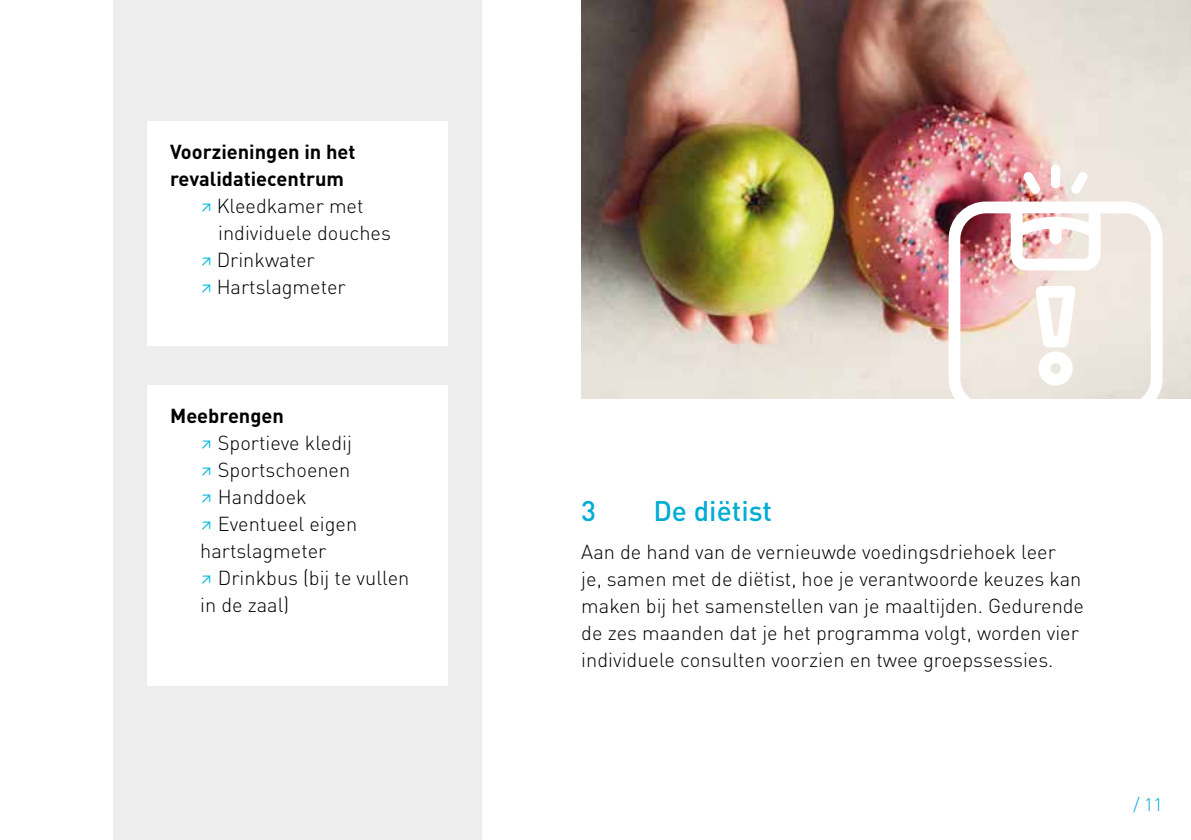
<style>
.page{position:relative;width:1191px;height:840px;background:#fff}
.page>*{position:absolute;margin:0;border:0;box-sizing:border-box;transform-origin:0 0}
.t1{font:500 28px "DINOT";color:#00acd4}
.t2{font:300 20px/27px "DINOT";color:#000}
.t3{font:700 20px "DINOT";color:#000}
.t4{font:300 18px "DINOT";color:#00acd4}
.s1{font-weight:400;font-stretch:condensed;color:#00b8db}
.s2{font-weight:700}
</style>
<div class="page">
<img style="left:581px;top:0;width:610px;height:398px">
<svg style="left:948px;top:201px;width:214px;height:198px"></svg>
<div style="left:1051px;top:165px;width:9px;height:23px;background:#fff;border-radius:5px"></div>
<svg style="left:1023px;top:171px;width:17px;height:23px"></svg>
<svg style="left:1070px;top:171px;width:18px;height:23px"></svg>
<svg style="left:1035px;top:286px;width:40px;height:99px"></svg>
<div style="left:113px;top:0;width:369px;height:839px;background:#ededee"></div>
<div style="left:147px;top:385px;width:301px;height:300px;background:#fff"></div>
<div style="left:147px;top:121px;width:301px;height:224px;background:#fff"></div>
<p class="t3" style="left:170px;top:138px;width:187px">Voorzieningen in het</p>
<p class="t3" style="left:170px;top:165px;width:175px">revalidatiecentrum</p>
<p class="t2" style="left:200px;top:192px;width:165px"><span class="s1">↗</span> Kleedkamer met</p>
<p class="t2" style="left:218px;top:219px;width:174px">individuele douches</p>
<p class="t2" style="left:200px;top:246px;width:116px"><span class="s1">↗</span> Drinkwater</p>
<p class="t2" style="left:200px;top:273px;width:147px"><span class="s1">↗</span> Hartslagmeter</p>
<p class="t2" style="left:200px;top:402px;width:211px;text-indent:-30px"><span class="s2">Meebrengen<br></span><span class="s1">↗</span> Sportieve kledij<br><span class="s1">↗</span> Sportschoenen<br><span class="s1">↗</span> Handdoek<br><span class="s1">↗</span> Eventueel eigen hartslagmeter<br><span class="s1">↗</span> Drinkbus (bij te vullen in de zaal)</p>
<h1 class="t1" style="left:581px;top:492px;width:16px">3</h1>
<h1 class="t1" style="left:653px;top:492px;width:120px">De diëtist</h1>
<p class="t2" style="left:581px;top:538px;width:504px">Aan de hand van de vernieuwde voedingsdriehoek leer<br>je, samen met de diëtist, hoe je verantwoorde keuzes kan maken bij het samenstellen van je maaltijden. Gedurende de zes maanden dat je het programma volgt, worden vier individuele consulten voorzien en twee groepssessies.</p>
<p class="t4" style="left:1133px;top:793px;width:31px">/ 11</p>
</div>
